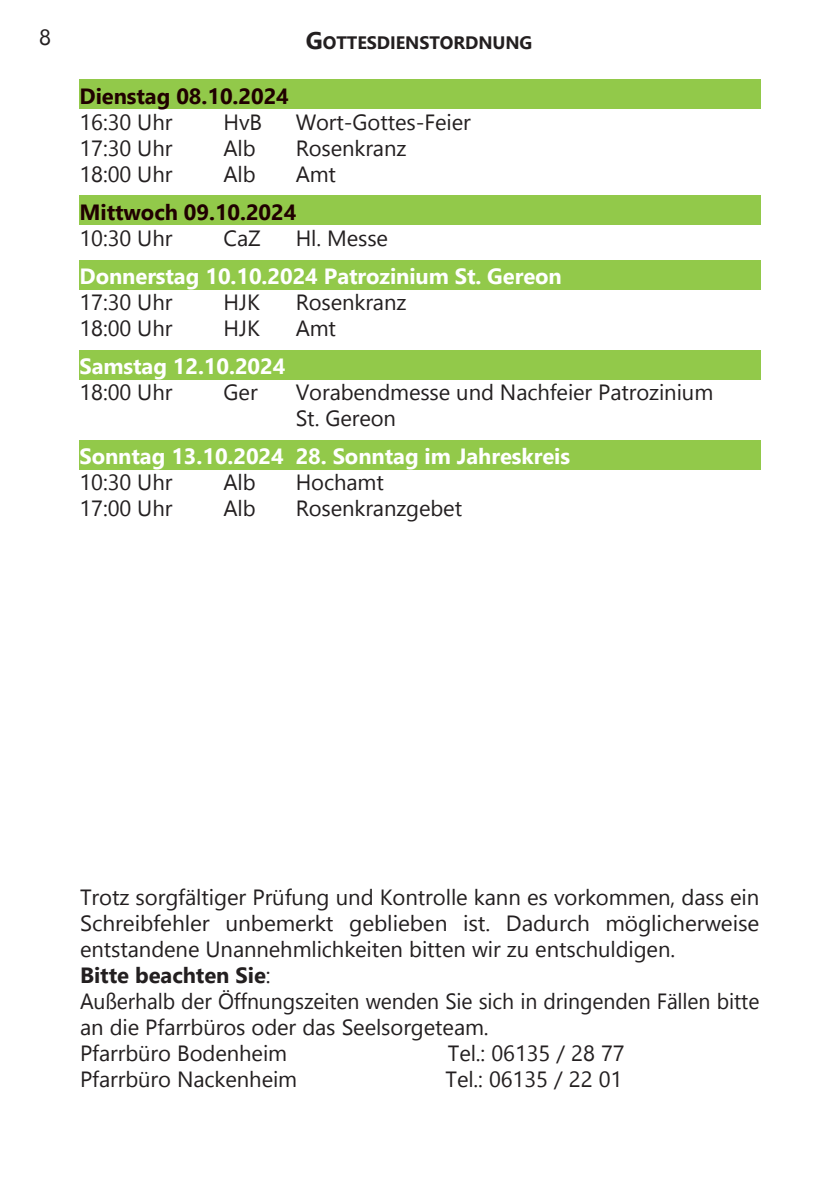
<style>
.page{position:relative;width:840px;height:1191px;background:#fff}
.page>*{position:absolute;margin:0;border:0;box-sizing:border-box;transform-origin:0 0}
.t1{font:22px/26px "Leelawadee UI";letter-spacing:-.005em;color:#231f20}
.t2{font:700 22px "Leelawadee UI";color:#fff}
.t3{font:700 22px "Leelawadee UI";color:#200000}
.t4{font:700 18px "Leelawadee UI";letter-spacing:-.005em;color:#231f20}
.s1{font-size:24px}
.s2{font-weight:700}
</style>
<div class="page">
<div style="left:79px;top:80px;width:681px;height:29px;background:#92c94a"></div>
<div style="left:79px;top:196px;width:681px;height:29px;background:#92c94a"></div>
<div style="left:79px;top:260px;width:681px;height:29px;background:#92c94a"></div>
<div style="left:79px;top:350px;width:681px;height:29px;background:#92c94a"></div>
<div style="left:79px;top:440px;width:681px;height:29px;background:#92c94a"></div>
<p class="t1" style="left:39px;top:23px;width:13px">8</p>
<p class="t4" style="left:305px;top:29px;width:228px"><span class="s1">G</span>OTTESDIENSTORDNUNG</p>
<p class="t3" style="left:79px;top:80px;width:211px">Dienstag 08.10.2024</p>
<p class="t1" style="left:79px;top:107px;width:94px">16:30 Uhr</p>
<p class="t1" style="left:223px;top:107px;width:40px">HvB</p>
<p class="t1" style="left:295px;top:107px;width:176px">Wort-Gottes-Feier</p>
<p class="t1" style="left:79px;top:133px;width:94px">17:30 Uhr</p>
<p class="t1" style="left:223px;top:133px;width:34px">Alb</p>
<p class="t1" style="left:295px;top:133px;width:112px">Rosenkranz</p>
<p class="t1" style="left:79px;top:159px;width:94px">18:00 Uhr</p>
<p class="t1" style="left:223px;top:159px;width:34px">Alb</p>
<p class="t1" style="left:295px;top:159px;width:42px">Amt</p>
<p class="t3" style="left:79px;top:196px;width:218px">Mittwoch 09.10.2024</p>
<p class="t1" style="left:79px;top:223px;width:94px">10:30 Uhr</p>
<p class="t1" style="left:223px;top:223px;width:39px">CaZ</p>
<p class="t1" style="left:295px;top:223px;width:94px">Hl. Messe</p>
<p class="t2" style="left:79px;top:260px;width:483px">Donnerstag 10.10.2024 Patrozinium St. Gereon</p>
<p class="t1" style="left:79px;top:287px;width:94px">17:30 Uhr</p>
<p class="t1" style="left:223px;top:287px;width:38px">HJK</p>
<p class="t1" style="left:295px;top:287px;width:112px">Rosenkranz</p>
<p class="t1" style="left:79px;top:313px;width:94px">18:00 Uhr</p>
<p class="t1" style="left:223px;top:313px;width:38px">HJK</p>
<p class="t1" style="left:295px;top:313px;width:42px">Amt</p>
<p class="t2" style="left:79px;top:350px;width:207px">Samstag 12.10.2024</p>
<p class="t1" style="left:79px;top:377px;width:94px">18:00 Uhr</p>
<p class="t1" style="left:223px;top:377px;width:36px">Ger</p>
<p class="t1" style="left:295px;top:377px;width:419px">Vorabendmesse und Nachfeier Patrozinium<br>St. Gereon</p>
<p class="t2" style="left:79px;top:440px;width:492px">Sonntag 13.10.2024 28. Sonntag im Jahreskreis</p>
<p class="t1" style="left:79px;top:467px;width:94px">10:30 Uhr</p>
<p class="t1" style="left:223px;top:467px;width:34px">Alb</p>
<p class="t1" style="left:295px;top:467px;width:90px">Hochamt</p>
<p class="t1" style="left:79px;top:493px;width:94px">17:00 Uhr</p>
<p class="t1" style="left:223px;top:493px;width:34px">Alb</p>
<p class="t1" style="left:295px;top:493px;width:168px">Rosenkranzgebet</p>
<p class="t1" style="left:80px;top:883px;width:680px">Trotz sorgfältiger Prüfung und Kontrolle kann es vorkommen, dass ein Schreibfehler unbemerkt geblieben ist. Dadurch möglicherweise entstandene Unannehmlichkeiten bitten wir zu entschuldigen.<br><span class="s2">Bitte beachten Sie</span>:<br>Außerhalb der Öffnungszeiten wenden Sie sich in dringenden Fällen bitte an die Pfarrbüros oder das Seelsorgeteam.<br>Pfarrbüro Bodenheim</p>
<p class="t1" style="left:447px;top:1039px;width:178px">Tel.: 06135 / 28 77</p>
<p class="t1" style="left:80px;top:1065px;width:218px">Pfarrbüro Nackenheim</p>
<p class="t1" style="left:445px;top:1065px;width:178px">Tel.: 06135 / 22 01</p>
</div>
